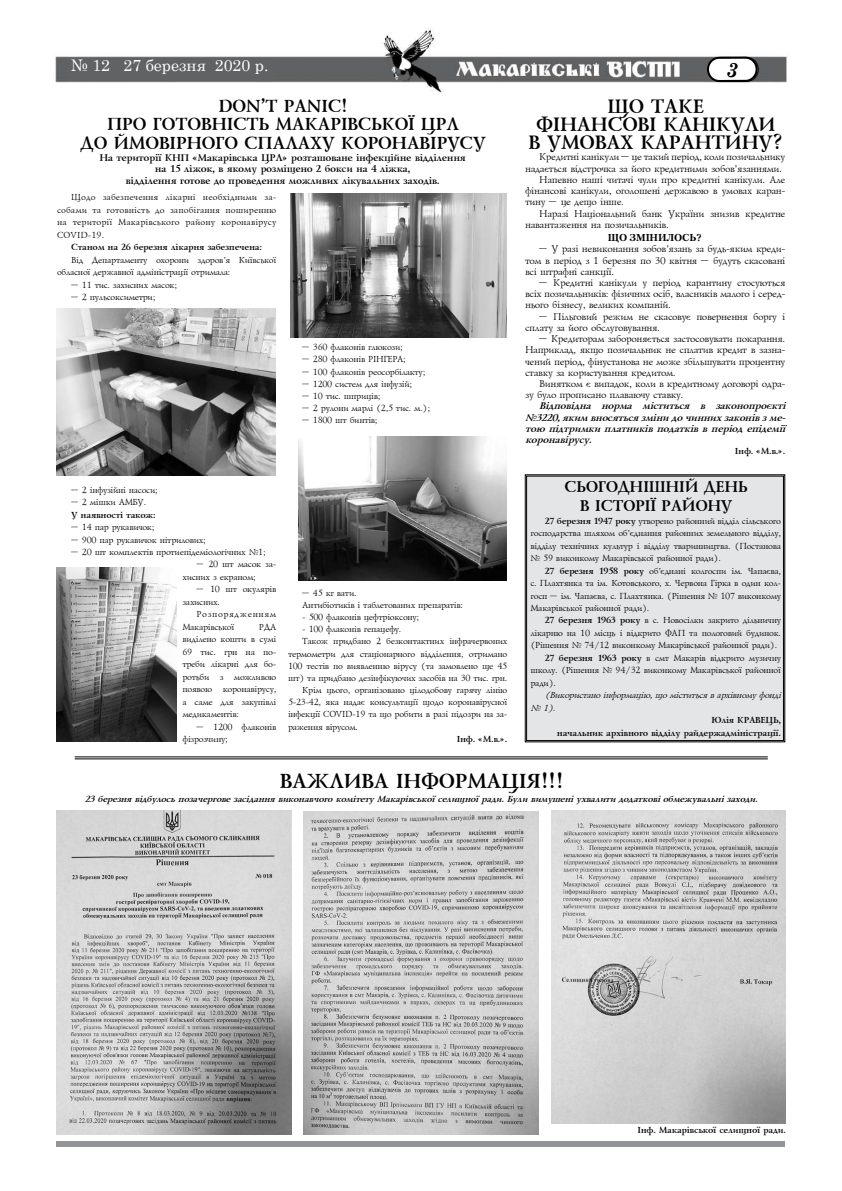
<style>
.page{position:relative;width:842px;height:1191px;background:#fff}
.page>*{position:absolute;margin:0;border:0;box-sizing:border-box;transform-origin:0 0}
.t1{font:700 21px "Ukrainian Lazurski";color:#000}
.t2{font:700 20px "Ukrainian Lazurski";color:#000}
.t3{font:italic 700 20px "Century Schoolbook";color:#000}
.t4{font:700 18px "Ukrainian Lazurski";color:#000}
.t5{font:700 16px/19.5px "Ukrainian Lazurski";color:#000;text-align:center}
.t6{font:16px "Century Schoolbook";color:#fff}
.t7{font:10px/11.2px "Ukrainian Lazurski";color:#000;text-align:justify}
.t8{font:700 10px "Ukrainian Lazurski";color:#000}
.t9{font:italic 700 10px/11.2px "Ukrainian Lazurski";letter-spacing:-.055em;color:#000}
.t10{font:700 10px "Petersburg C";color:#000}
.t11{font:9px/12.5px "Ukrainian Lazurski";color:#000}
.t12{font:700 9px/12.5px "Ukrainian Lazurski";color:#000;text-align:right}
.t13{font:italic 700 9px "Ukrainian Lazurski";letter-spacing:-.055em;color:#000}
.t14{font:italic 9px/12.5px "Ukrainian Lazurski";color:#000}
.t15{font:9px/12.5px "Ukrainian Lazurski";letter-spacing:.1em;color:#000}
.s1{font-weight:700}
</style>
<div class="page">
<div style="left:56px;top:1141px;width:728px;height:5px;background:#939598"></div>
<img style="left:55px;top:30px;width:732px;height:63px">
<svg style="left:706px;top:56px;width:53px;height:27px"></svg>
<div style="left:69px;top:60px;width:204px;height:19px;background:#616264"></div>
<hr style="left:75px;top:756px;width:693px;height:1px;background:#000">
<hr style="left:75px;top:758px;width:693px;height:1px;background:#000">
<img style="left:552px;top:810px;width:233px;height:313px">
<img style="left:57px;top:810px;width:235px;height:324px">
<img style="left:304px;top:811px;width:234px;height:323px">
<img style="left:57px;top:309px;width:219px;height:166px">
<img style="left:57px;top:568px;width:119px;height:173px">
<img style="left:299px;top:436px;width:207px;height:144px">
<img style="left:291px;top:193px;width:216px;height:144px">
<div style="left:524px;top:474px;width:262px;height:269px;background:#e4e5e6"></div>
<div style="left:526px;top:476px;width:258px;height:264px;border:1px solid #000"></div>
<h3 class="t6" style="left:71px;top:52px;width:199px">№ 12 27 березня 2020 р.</h3>
<h2 class="t3" style="left:726px;top:54px;width:13px">3</h2>
<h3 class="t4" style="left:217px;top:96px;width:131px">DON’T PANIC!</h3>
<h3 class="t4" style="left:106px;top:115px;width:14px">ПРО</h3>
<h3 class="t4" style="left:152px;top:115px;width:13px">ГОТОВНІСТ</h3>
<h3 class="t4" style="left:258px;top:115px;width:71px">Ь МАКАРІВС</h3>
<h3 class="t4" style="left:370px;top:115px;width:63px">ЬКОЇ ЦРЛ</h3>
<h3 class="t4" style="left:80px;top:133px;width:62px">ДО ЙМОВІРНОГО</h3>
<h3 class="t4" style="left:243px;top:133px;width:15px">СПАЛА</h3>
<h3 class="t4" style="left:309px;top:133px;width:57px">ХУ КОРОНАВІРУСУ</h3>
<p class="t8" style="left:99px;top:152px;width:170px">На території КНП «Макарівська ЦРЛ</p>
<p class="t8" style="left:282px;top:152px;width:185px">» розташоване інфекційне відділення</p>
<p class="t8" style="left:154px;top:164px;width:257px">на 15 ліжок, в якому розміщено 2 бокси на 4 ліжка,</p>
<p class="t8" style="left:125px;top:175px;width:315px">відділення готове до проведення можливих лікувальних заходів.</p>
<p class="t11" style="left:57px;top:191px;width:221px;text-align:justify;text-indent:14px">Щодо забезпечення лікарні необхідними за&shy;собами та готовність до запобігання поширенню на території Макарівського району коронавірусу COVID-19.</p>
<p class="t12" style="left:71px;top:241px;width:192px">Станом на 26 березня лікарня забезпечена:</p>
<p class="t11" style="left:57px;top:254px;width:220px;text-indent:14px">Від Департаменту охорони здоров’я Київської обласної державної адміністрації отримала:</p>
<p class="t11" style="left:71px;top:279px;width:107px">– 11 тис. захисних масок;</p>
<p class="t11" style="left:71px;top:291px;width:85px">– 2 пульсоксиметри;</p>
<p class="t11" style="left:302px;top:341px;width:102px">– 360 флаконів глюкози;</p>
<p class="t11" style="left:302px;top:353px;width:105px">– 280 флаконів РІНГЕРА;</p>
<p class="t11" style="left:302px;top:365px;width:124px">– 100 флаконів реосорбілакту;</p>
<p class="t11" style="left:302px;top:378px;width:111px">– 1200 систем для інфузій;</p>
<p class="t11" style="left:302px;top:390px;width:79px">– 10 тис. шприців;</p>
<p class="t11" style="left:302px;top:402px;width:129px">– 2 рулони марлі (2,5 тис. м.);</p>
<p class="t11" style="left:302px;top:414px;width:77px">– 1800 шт бинтів;</p>
<p class="t11" style="left:71px;top:483px;width:88px">– 2 інфузійні насоси;</p>
<p class="t11" style="left:71px;top:496px;width:76px">– 2 мішки АМБУ.</p>
<p class="t12" style="left:71px;top:508px;width:86px">У наявності також:</p>
<p class="t11" style="left:71px;top:521px;width:84px">– 14 пар рукавичок;</p>
<p class="t11" style="left:71px;top:533px;width:136px">– 900 пар рукавичок нітрилових;</p>
<p class="t11" style="left:71px;top:546px;width:196px">– 20 шт комплектів протиепідеміологічних №1;</p>
<p class="t11" style="left:182px;top:558px;width:95px;text-indent:14px">– 20 шт масок за&shy;хисних з екраном;</p>
<p class="t11" style="left:182px;top:583px;width:95px;text-indent:14px">– 10 шт окулярів захисних.</p>
<p class="t15" style="left:182px;top:608px;width:95px;text-indent:14px">Розпорядженням<br>Макарівської</p>
<p class="t11" style="left:182px;top:621px;width:95px;text-align:justify;text-indent:76px">РДА виділено кошти в сумі 69 тис. грн на по&shy;треби лікарні для бо&shy;ротьби з можливою появою коронавірусу, а саме для закупівлі медикаментів:</p>
<p class="t11" style="left:182px;top:721px;width:95px;text-indent:14px">– 1200 флаконів фізрозчину;</p>
<p class="t11" style="left:302px;top:587px;width:162px;line-height:12.2px">– 45 кг вати.<br>Антибіотиків і таблетованих препаратів:</p>
<p class="t11" style="left:302px;top:611px;width:118px">- 500 флаконів цефтріоксону;</p>
<p class="t11" style="left:302px;top:623px;width:100px">- 100 флаконів гепацефу.</p>
<p class="t11" style="left:302px;top:635px;width:206px">Також придбано 2 безконтактних інфрачервоних</p>
<p class="t11" style="left:288px;top:647px;width:220px">термометри для стаціонарного відділення, отримано</p>
<p class="t11" style="left:288px;top:660px;width:220px">100 тестів по виявленню вірусу (та замовлено ще 45</p>
<p class="t11" style="left:288px;top:672px;width:220px">шт) та придбано дезінфікуючих засобів на 30 тис. грн.</p>
<p class="t11" style="left:302px;top:684px;width:206px">Крім цього, організовано цілодобову гарячу лінію</p>
<p class="t11" style="left:288px;top:696px;width:221px">5-23-42, яка надає консультації щодо коронавірусної</p>
<p class="t11" style="left:288px;top:708px;width:221px">інфекції COVID-19 та що робити в разі підозри на за-</p>
<p class="t11" style="left:288px;top:720px;width:71px">раження вірусом.</p>
<p class="t12" style="left:457px;top:733px;width:52px">Інф. «М.в.».</p>
<h2 class="t2" style="left:606px;top:96px;width:19px">ЩО</h2>
<h2 class="t2" style="left:650px;top:96px;width:53px">ТАКЕ</h2>
<h2 class="t2" style="left:535px;top:114px;width:31px">ФІНАНСОВІ</h2>
<h2 class="t2" style="left:662px;top:114px;width:28px">КАНІ</h2>
<h2 class="t2" style="left:715px;top:114px;width:31px">КУЛИ</h2>
<h2 class="t2" style="left:527px;top:132px;width:35px">В УМОВА</h2>
<h2 class="t2" style="left:619px;top:132px;width:51px">Х КАРАНТИНУ</h2>
<h2 class="t2" style="left:771px;top:132px;width:12px">?</h2>
<p class="t7" style="left:539px;top:152px;width:247px">Кредитні канікули – це такий період, коли позичальнику</p>
<p class="t7" style="left:525px;top:163px;width:258px">надається відстрочка за його кредитними зобов’язаннями.</p>
<p class="t7" style="left:539px;top:174px;width:247px">Напевно наші читачі чули про кредитні канікули. Але</p>
<p class="t7" style="left:525px;top:186px;width:262px">фінансові канікули, оголошені державою в умовах каран-</p>
<p class="t7" style="left:525px;top:197px;width:100px">тину – це дещо інше.</p>
<p class="t7" style="left:539px;top:208px;width:247px">Наразі Національний банк України знизив кредитне</p>
<p class="t7" style="left:525px;top:219px;width:145px">навантаження на позичальників.</p>
<p class="t10" style="left:608px;top:231px;width:95px">ЩО ЗМІНИЛОСЬ?</p>
<p class="t7" style="left:525px;top:244px;width:262px;text-indent:14px">– У разі невиконання зобов’язань за будь-яким креди&shy;том в період з 1 березня по 30 квітня – будуть скасовані всі штрафні санкції.</p>
<p class="t7" style="left:525px;top:277px;width:262px;text-indent:14px">– Кредитні канікули у період карантину стосуються всіх позичальників: фізичних осіб, власників малого і серед&shy;нього бізнесу, великих компаній.</p>
<p class="t7" style="left:525px;top:311px;width:262px;text-indent:14px">– Пільговий режим не скасовує повернення боргу і сплату за його обслуговування.</p>
<p class="t7" style="left:525px;top:333px;width:262px;text-indent:14px">– Кредиторам забороняється застосовувати покарання.<br>Наприклад, якщо позичальник не сплатив кредит в зазна&shy;чений період, фінустанова не може збільшувати процентну ставку за користування кредитом.</p>
<p class="t7" style="left:525px;top:378px;width:262px;text-indent:14px">Винятком є випадок, коли в кредитному договорі одра&shy;зу було прописано плаваючу ставку.</p>
<p class="t9" style="left:525px;top:401px;width:265px;text-indent:14px">Відповідна норма міститься в законопроєкті №3220,яким вносятьсязміни дочиннихзаконівзме&shy;тою підтримки платників податків в період епідемії коронавірусу.</p>
<p class="t12" style="left:735px;top:445px;width:52px">Інф. «М.в.».</p>
<h3 class="t5" style="left:564px;top:477px;width:183px">Сьогоднішній день в історії району</h3>
<p class="t11" style="left:530px;top:515px;width:252px;text-align:justify;text-indent:14px"><span class="s1">27 березня 1947 року</span> утворено районний відділ сільського господарства шляхом об’єднання районних земельного відділу, відділу технічних культур і відділу тваринництва. (Постанова № 59 виконкому Макарівської районної ради).</p>
<p class="t11" style="left:530px;top:564px;width:252px;text-align:justify;text-indent:14px"><span class="s1">27 березня 1958 року</span> об’єднані колгоспи ім. Чапаєва, с. Плахтянка та ім. Котовського, х. Червона Гірка в один кол&shy;госп – ім. Чапаєва, с. Плахтянка. (Рішення № 107 виконкому Макарівської районної ради).</p>
<p class="t11" style="left:544px;top:614px;width:238px"><span class="s1">27 березня 1963 року</span> в с. Новосілки закрито дільничну</p>
<p class="t11" style="left:530px;top:627px;width:252px">лікарню на 10 місць і відкрито ФАП та пологовий будинок.</p>
<p class="t11" style="left:530px;top:639px;width:248px">(Рішення № 74/12 виконкому Макарівської районної ради).</p>
<p class="t11" style="left:544px;top:652px;width:238px"><span class="s1">27 березня 1963 року</span> в смт Макарів відкрито музичну</p>
<p class="t11" style="left:530px;top:664px;width:252px">школу. (Рішення № 94/32 виконкому Макарівської районної</p>
<p class="t11" style="left:530px;top:677px;width:27px">ради).</p>
<p class="t14" style="left:530px;top:689px;width:254px;text-indent:14px">(Використаноінформацію,щоміститьсявархівномуфонді № 1).</p>
<p class="t12" style="left:557px;top:714px;width:225px">Юлія Кравець,<br>начальник архівного відділу райдержадміністрації.</p>
<h1 class="t1" style="left:279px;top:769px;width:17px">ВАЖЛИВА</h1>
<h1 class="t1" style="left:395px;top:769px;width:59px">ІНФОРМАЦІ</h1>
<h1 class="t1" style="left:526px;top:769px;width:39px">Я!!!</h1>
<p class="t13" style="left:84px;top:794px;width:677px">23березнявідбулосьпозачерговезасіданнявиконавчогокомітетуМакарівської селищної ради.Були вимушені ухвалити додаткові обмежувальні заходи.</p>
<p class="t12" style="left:637px;top:1124px;width:150px">Інф. Макарівської селищної ради.</p>
</div>
